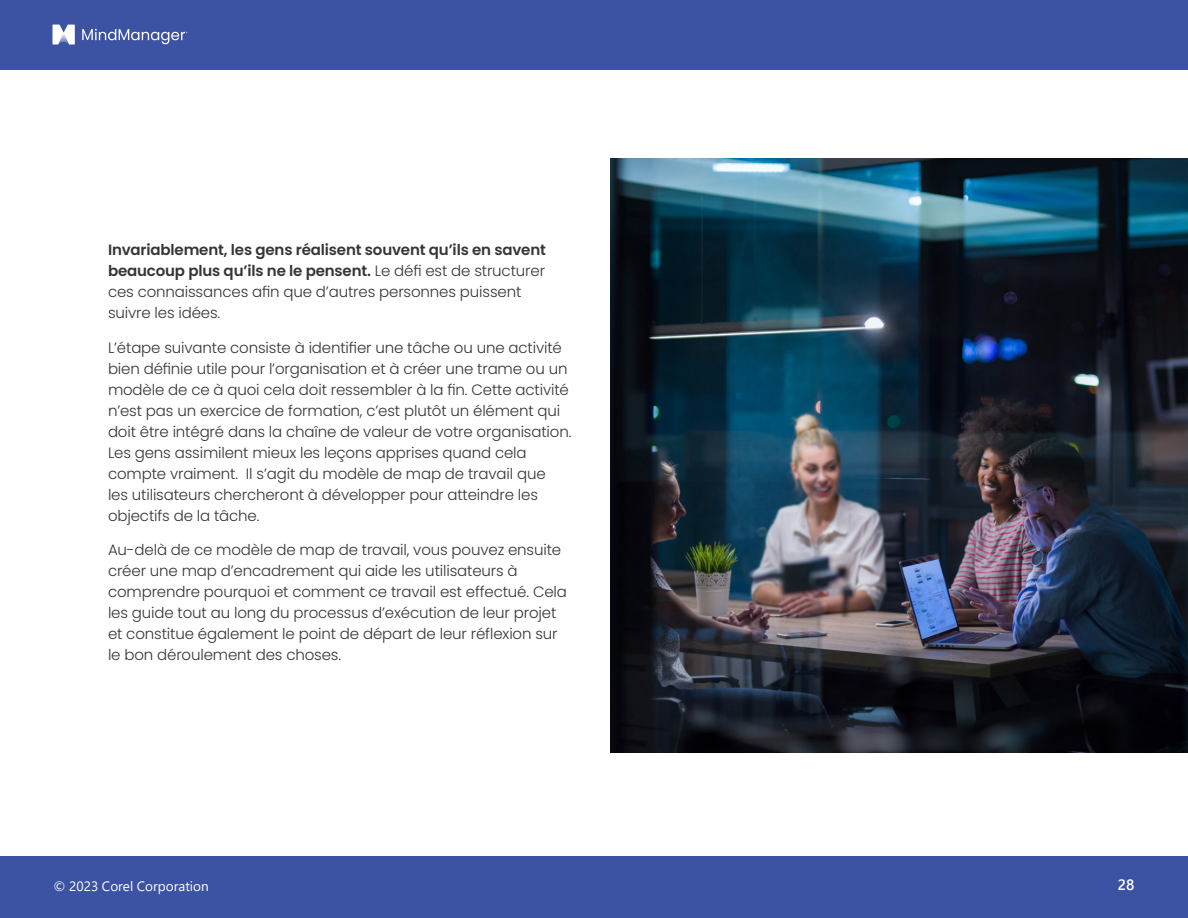
<style>
.page{position:relative;width:1188px;height:918px;background:#fff}
.page>*{position:absolute;margin:0;border:0;box-sizing:border-box;transform-origin:0 0}
.t1{font:300 15px/21px "Poppins";letter-spacing:-.01em;color:#353535}
.t2{font:600 15px "Segoe UI";color:#fff}
.t3{font:13.5px "Segoe UI";color:#fff}
.s1{font-weight:600}
</style>
<div class="page">
<div style="left:0;top:856px;width:1188px;height:62px;background:#3c52a3"></div>
<div style="left:0;top:0;width:1188px;height:70px;background:#3c52a3"></div>
<svg style="left:52px;top:25px;width:23px;height:20px"></svg>
<svg style="left:82px;top:29px;width:106px;height:15px"></svg>
<img style="left:611px;top:158px;width:577px;height:595px">
<p class="t1" style="left:108px;top:239px;width:439px"><span class="s1">Invariablement, les gens réalisent souvent qu’ils en savent beaucoup plus qu’ils ne le pensent.</span> Le défi est de structurer ces connaissances afin que d’autres personnes puissent suivre les idées.</p>
<p class="t1" style="left:108px;top:337px;width:465px">L’étape suivante consiste à identifier une tâche ou une activité bien définie utile pour l’organisation et à créer une trame ou un modèle de ce à quoi cela doit ressembler à la fin. Cette activité n’est pas un exercice de formation, c’est plutôt un élément qui doit être intégré dans la chaîne de valeur de votre organisation.<br>Les gens assimilent mieux les leçons apprises quand cela compte vraiment. Il s’agit du modèle de map de travail que<br>les utilisateurs chercheront à développer pour atteindre les objectifs de la tâche.</p>
<p class="t1" style="left:108px;top:539px;width:461px">Au-delà de ce modèle de map de travail, vous pouvez ensuite créer une map d’encadrement qui aide les utilisateurs à comprendre pourquoi et comment ce travail est effectué. Cela les guide tout au long du processus d’exécution de leur projet et constitue également le point de départ de leur réflexion sur le bon déroulement des choses.</p>
<p class="t3" style="left:53px;top:874px;width:157px">© 2023 Corel Corporation</p>
<p class="t2" style="left:1118px;top:870px;width:18px">28</p>
</div>
